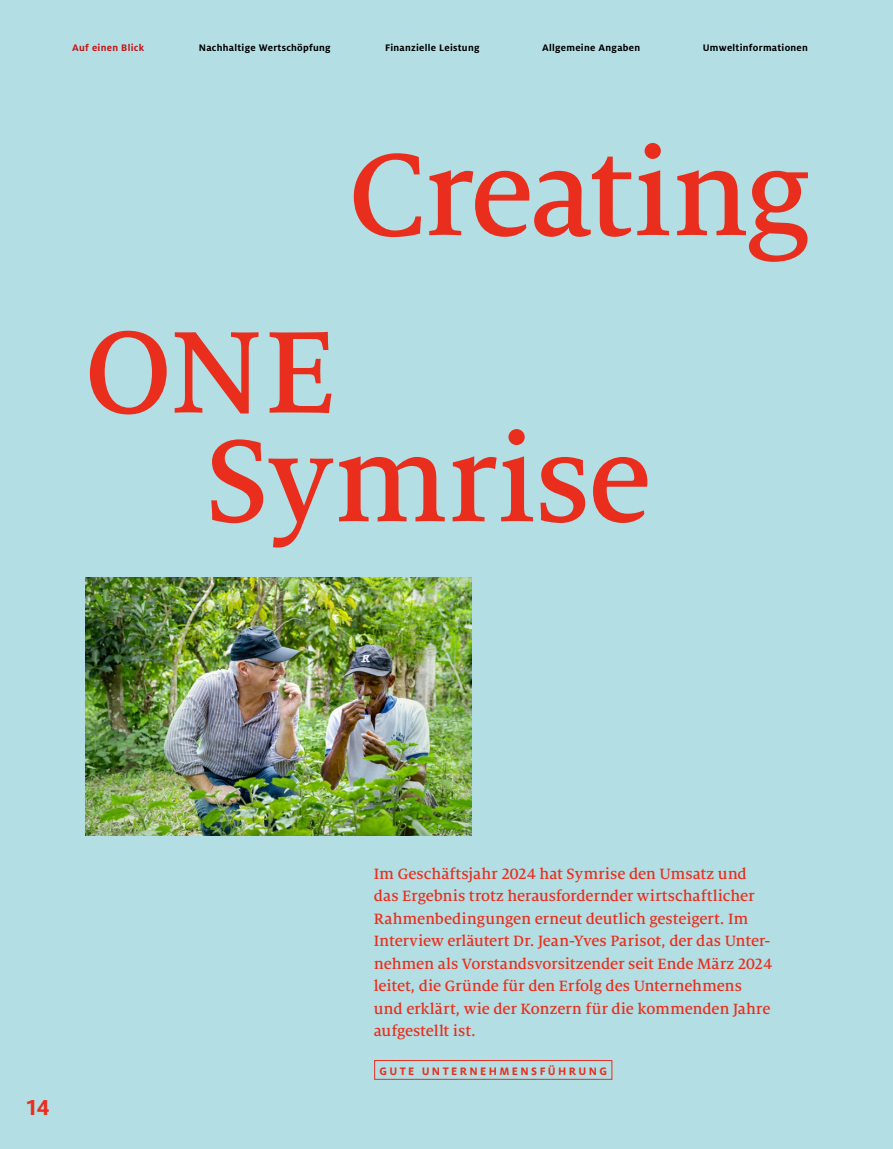
<style>
.page{position:relative;width:893px;height:1149px;background:#fff}
.page>*{position:absolute;margin:0;border:0;box-sizing:border-box;transform-origin:0 0}
.t1{font:500 128.85px "Milo Serif OT";letter-spacing:-.02em;color:#e92e1d}
.t2{font:700 24px "Milo OT";color:#e92e1d}
.t3{font:500 16.5px/22.5px "Milo Serif OT";letter-spacing:-.005em;color:#e92e1d}
.t4{font:700 12px "Milo OT";letter-spacing:.2em;color:#e92e1d}
.t5{font:700 10.5px "Milo OT";letter-spacing:.025em;color:#000}
.t6{font:700 10.5px "Milo OT";letter-spacing:.025em;color:#c41619}
</style>
<div class="page">
<div style="left:0;top:0;width:893px;height:1148px;background:#b3dfe4"></div>
<div style="left:374px;top:1059px;width:238px;height:20px;border:1px solid #e92e1d"></div>
<img style="left:85px;top:577px;width:387px;height:258px">
<p class="t6" style="left:72px;top:42px;width:73px">Auf einen Blick</p>
<p class="t5" style="left:199px;top:42px;width:133px">Nachhaltige Wertschöpfung</p>
<p class="t5" style="left:385px;top:42px;width:96px">Finanzielle Leistung</p>
<p class="t5" style="left:542px;top:42px;width:99px">Allgemeine Angaben</p>
<p class="t5" style="left:703px;top:42px;width:107px">Umweltinformationen</p>
<h1 class="t1" style="left:349px;top:127px;width:463px">Creating</h1>
<h1 class="t1" style="left:85px;top:304px;width:252px">ONE</h1>
<h1 class="t1" style="left:205px;top:413px;width:447px">Symrise</h1>
<h2 class="t2" style="left:26px;top:1093px;width:26px">14</h2>
<p class="t3" style="left:374px;top:862px;width:400px">Im Geschäftsjahr 2024 hat Symrise den Umsatz und das Ergebnis trotz herausfordernder wirtschaftlicher Rahmenbedingungen erneut deutlich gesteigert. Im Interview erläutert Dr. Jean-Yves Parisot, der das Unter&shy;nehmen als Vorstandsvorsitzender seit Ende März 2024 leitet, die Gründe für den Erfolg des Unternehmens und erklärt, wie der Konzern für die kommenden Jahre aufgestellt ist.</p>
<p class="t4" style="left:379px;top:1063px;width:229px">GUTE UNTERNEHMENSFÜHRUNG</p>
</div>
